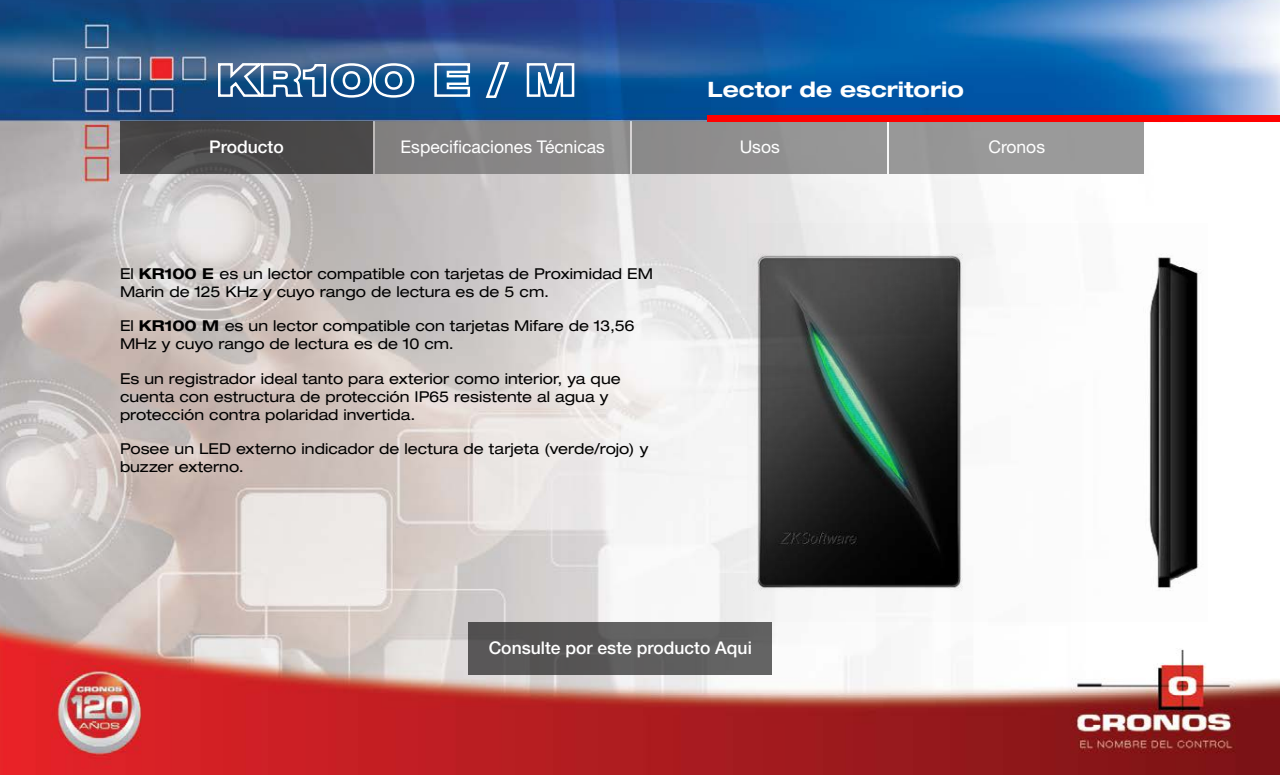
<style>
.page{position:relative;width:1280px;height:775px;background:#fff}
.page>*{position:absolute;margin:0;border:0;box-sizing:border-box;transform-origin:0 0}
.t1{font:700 expanded 21.25px "Helvetica Neue LT Std";color:#fff}
.t2{font:500 17.5px "Helvetica Neue LT Std";color:#fff}
.t3{font:17.5px "Helvetica Neue LT Std";color:#fff}
.t4{font:expanded 15px/18px "Helvetica Neue LT Std";letter-spacing:.005em;color:#000}
.s1{font-weight:700}
</style>
<div class="page">
<img style="left:0;top:0;width:1280px;height:775px">
<svg style="left:217px;top:61px;width:196px;height:38px"></svg>
<svg style="left:433px;top:62px;width:38px;height:36px"></svg>
<svg style="left:484px;top:61px;width:27px;height:39px"></svg>
<svg style="left:526px;top:62px;width:50px;height:36px"></svg>
<img style="left:748px;top:224px;width:460px;height:397px">
<div style="left:376px;top:121px;width:254px;height:53px;background:#878586"></div>
<div style="left:633px;top:121px;width:254px;height:53px;background:#8f8f8f"></div>
<div style="left:890px;top:121px;width:254px;height:53px;background:#9a9a9a"></div>
<div style="left:120px;top:121px;width:253px;height:53px;background:linear-gradient(to bottom,#454444,#4e4d4d)"></div>
<div style="left:469px;top:622px;width:303px;height:53px;background:linear-gradient(to right,#545252,#646564)"></div>
<div style="left:708px;top:115px;width:572px;height:6px;background:#f00"></div>
<h1 class="t1" style="left:708px;top:76px;width:258px">Lector de escritorio</h1>
<p class="t2" style="left:209px;top:136px;width:76px">Producto</p>
<p class="t3" style="left:401px;top:136px;width:206px">Especificaciones Técnicas</p>
<p class="t3" style="left:740px;top:136px;width:42px">Usos</p>
<p class="t3" style="left:988px;top:136px;width:58px">Cronos</p>
<p class="t4" style="left:120px;top:265px;width:534px">El <span class="s1">KR100 E</span> es un lector compatible con tarjetas de Proximidad EM<br>Marin de 125 KHz y cuyo rango de lectura es de 5 cm.</p>
<p class="t4" style="left:120px;top:317px;width:516px">El <span class="s1">KR100 M</span> es un lector compatible con tarjetas Mifare de 13,56<br>MHz y cuyo rango de lectura es de 10 cm.</p>
<p class="t4" style="left:120px;top:369px;width:502px">Es un registrador ideal tanto para exterior como interior, ya que cuenta con estructura de protección IP65 resistente al agua y protección contra polaridad invertida.</p>
<p class="t4" style="left:120px;top:439px;width:530px">Posee un LED externo indicador de lectura de tarjeta (verde/rojo) y buzzer externo.</p>
<p class="t2" style="left:489px;top:638px;width:265px">Consulte por este producto Aqui</p>
</div>
